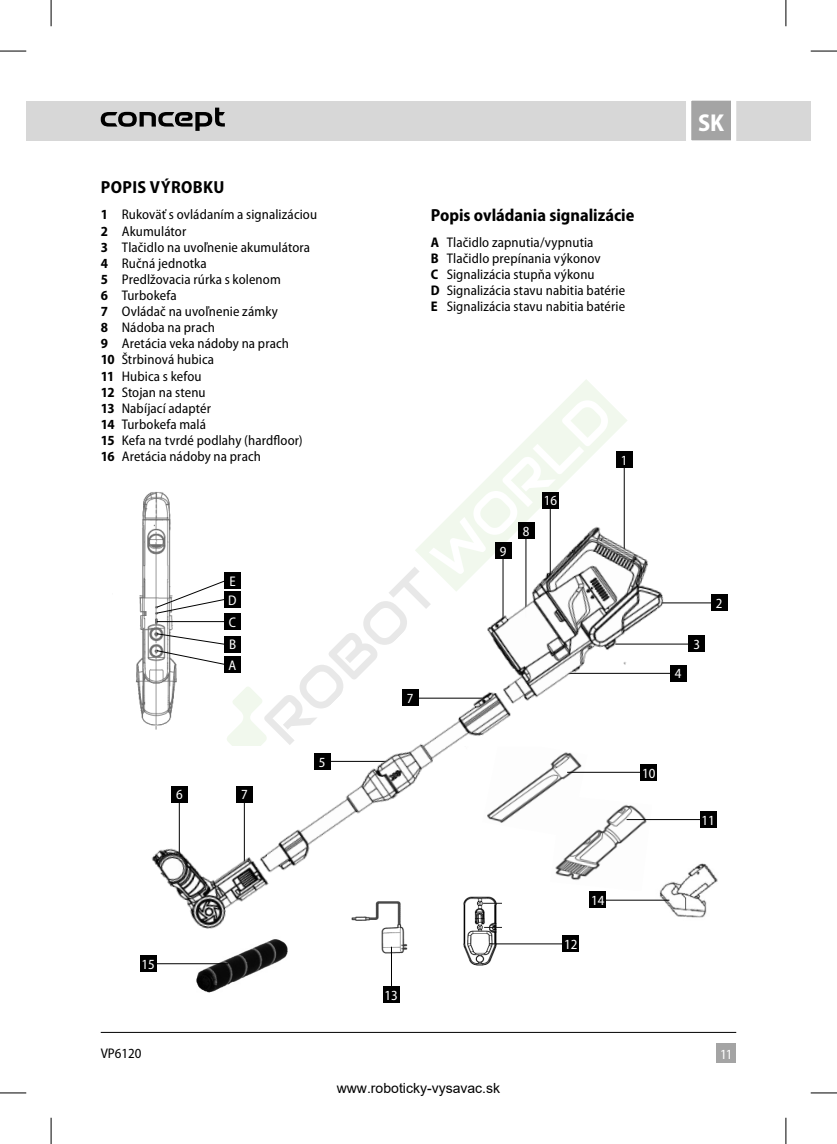
<style>
.page{position:relative;width:837px;height:1144px;background:#fff}
.page>*{position:absolute;margin:0;border:0;box-sizing:border-box;transform-origin:0 0}
.t1{font:700 semi-condensed 24.5px "Myriad Pro";color:#fff}
.t2{font:700 semi-condensed 17.5px "Myriad Pro";color:#000}
.t3{font:700 semi-condensed 17.5px "Myriad Pro";letter-spacing:.025em;color:#000}
.t4{font:semi-condensed 14px/16.1px "Myriad Pro";letter-spacing:.01em;color:#000}
.t5{font:semi-condensed 14px/18.4px "Myriad Pro";color:#fff}
.t6{font:14px "Arial";color:#000}
.s1{font-weight:700}
</style>
<div class="page">
<svg style="left:572px;top:379px;width:55px;height:53px"></svg>
<div style="left:51px;top:101px;width:759px;height:39px;background:#d7d7d7"></div>
<div style="left:26px;top:101px;width:25px;height:39px;background:#d7d7d7"></div>
<div style="left:716px;top:1043px;width:20px;height:20px;background:#a4a4a4"></div>
<svg style="left:683px;top:100px;width:55px;height:41px;background:#bbb"></svg>
<hr style="left:101px;top:1032px;width:635px;height:1px;background:#000">
<svg style="left:101px;top:108px;width:124px;height:23px"></svg>
<svg style="left:534px;top:394px;width:80px;height:38px"></svg>
<img style="left:696px;top:863px;width:22px;height:55px">
<hr style="left:626px;top:819px;width:73px;height:1px;background:#000">
<div style="left:699px;top:811px;width:17px;height:17px;background:#000"></div>
<div style="left:711px;top:595px;width:16px;height:16px;background:#000"></div>
<div style="left:688px;top:636px;width:16px;height:16px;background:#000"></div>
<hr style="left:660px;top:603px;width:51px;height:1px;background:#000">
<img style="left:135px;top:432px;width:561px;height:571px">
<svg style="left:0;top:51px;width:26px;height:1px"></svg>
<svg style="left:810px;top:51px;width:26px;height:1px"></svg>
<svg style="left:0;top:1092px;width:26px;height:1px"></svg>
<svg style="left:810px;top:1092px;width:26px;height:1px"></svg>
<svg style="left:51px;top:0;width:1px;height:26px"></svg>
<svg style="left:51px;top:1118px;width:1px;height:26px"></svg>
<svg style="left:785px;top:0;width:1px;height:26px"></svg>
<svg style="left:785px;top:1118px;width:1px;height:26px"></svg>
<p class="t3" style="left:101px;top:178px;width:125px">POPIS VÝROBKU</p>
<p class="t4" style="left:101px;top:207px;width:218px"><span class="s1">1</span> Rukoväť s ovládaním a signalizáciou<br><span class="s1">2</span> Akumulátor<br><span class="s1">3</span> Tlačidlo na uvoľnenie akumulátora<br><span class="s1">4</span> Ručná jednotka<br><span class="s1">5</span> Predlžovacia rúrka s kolenom<br><span class="s1">6</span> Turbokefa<br><span class="s1">7</span> Ovládač na uvoľnenie zámky<br><span class="s1">8</span> Nádoba na prach<br><span class="s1">9</span> Aretácia veka nádoby na prach<br><span class="s1">10</span> Štrbinová hubica<br><span class="s1">11</span> Hubica s kefou<br><span class="s1">12</span> Stojan na stenu<br><span class="s1">13</span> Nabíjací adaptér<br><span class="s1">14</span> Turbokefa malá<br><span class="s1">15</span> Kefa na tvrdé podlahy (hardfloor)<br><span class="s1">16</span> Aretácia nádoby na prach</p>
<p class="t2" style="left:431px;top:205px;width:205px">Popis ovládania signalizácie</p>
<p class="t4" style="left:431px;top:235px;width:196px"><span class="s1">A</span> Tlačidlo zapnutia/vypnutia<br><span class="s1">B</span> Tlačidlo prepínania výkonov<br><span class="s1">C</span> Signalizácia stupňa výkonu<br><span class="s1">D</span> Signalizácia stavu nabitia batérie <span class="s1">E</span> Signalizácia stavu nabitia batérie</p>
<p class="t5" style="left:620px;top:451px;width:8px">1</p>
<p class="t5" style="left:228px;top:573px;width:10px">E<br>D</p>
<p class="t5" style="left:229px;top:611px;width:9px;line-height:22.8px">C<br>B</p>
<p class="t5" style="left:228px;top:656px;width:9px">A</p>
<p class="t5" style="left:406px;top:690px;width:8px">7</p>
<p class="t5" style="left:499px;top:542px;width:8px">9</p>
<p class="t5" style="left:522px;top:522px;width:8px">8</p>
<p class="t5" style="left:543px;top:492px;width:15px">16</p>
<h1 class="t1" style="left:697px;top:109px;width:28px">SK</h1>
<p class="t5" style="left:674px;top:665px;width:8px">4</p>
<p class="t5" style="left:693px;top:635px;width:8px">3</p>
<p class="t5" style="left:715px;top:594px;width:8px">2</p>
<p class="t5" style="left:176px;top:786px;width:8px">6</p>
<p class="t5" style="left:241px;top:786px;width:8px">7</p>
<p class="t5" style="left:318px;top:753px;width:8px">5</p>
<p class="t5" style="left:642px;top:764px;width:15px">10</p>
<p class="t5" style="left:701px;top:811px;width:15px">11</p>
<p class="t5" style="left:141px;top:955px;width:15px">15</p>
<p class="t4" style="left:101px;top:1045px;width:42px">VP6120</p>
<p class="t5" style="left:384px;top:986px;width:15px">13</p>
<p class="t6" style="left:336px;top:1079px;width:165px">www.roboticky-vysavac.sk</p>
<p class="t5" style="left:564px;top:935px;width:15px">12</p>
<p class="t5" style="left:591px;top:892px;width:15px">14</p>
<p class="t5" style="left:720px;top:1045px;width:14px">11</p>
</div>
